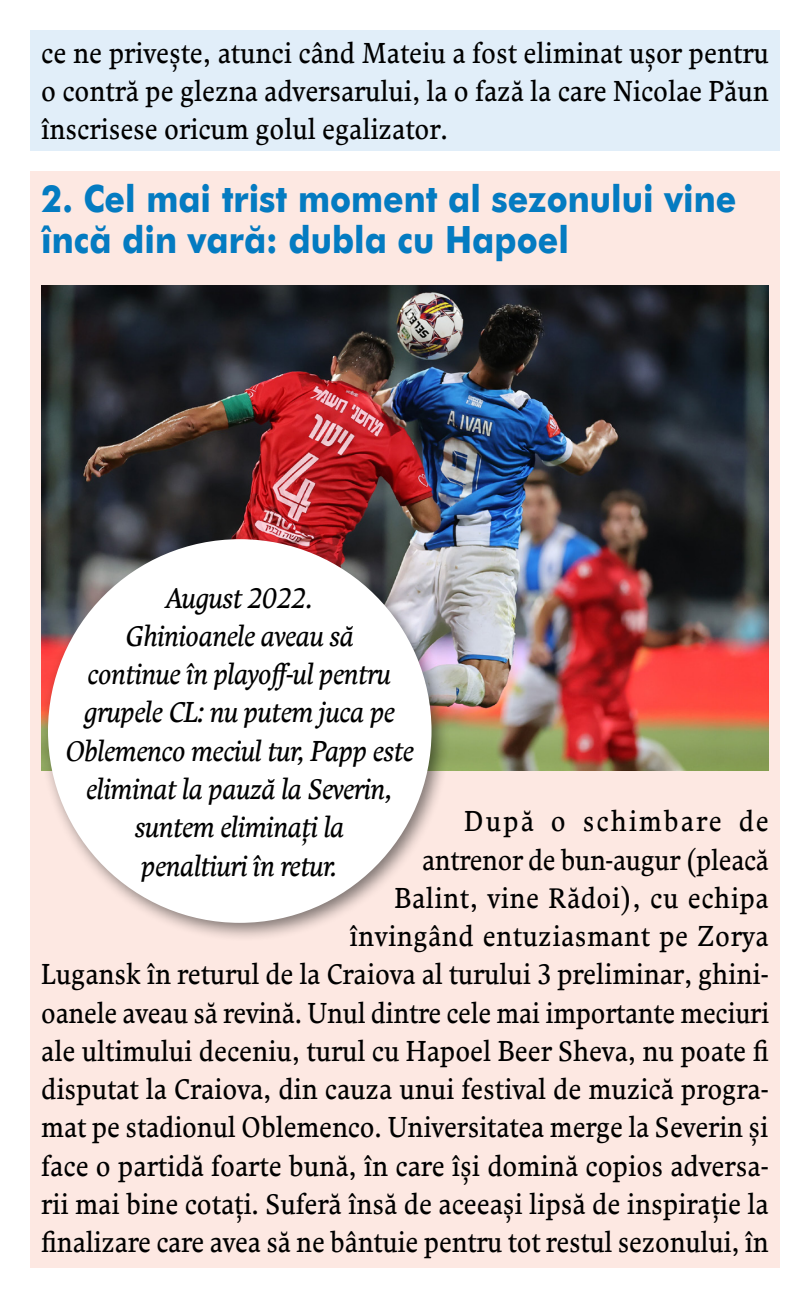
<style>
.page{position:relative;width:810px;height:1298px;background:#fff}
.page>*{position:absolute;margin:0;border:0;box-sizing:border-box;transform-origin:0 0}
.titlu_coloana{font:700 37.5px/41.2px "Futura Ro CE";color:#047bc1;scale:.9 1}
.text{font:28.5px/38.2px "Comenia Serif Pro Ro CE";color:#000;text-align:right;scale:.9 1}
.sapou{font:italic 28.5px/38.2px "Comenia Serif Pro Ro CE";letter-spacing:-.015em;color:#000;text-align:center;scale:.9 1}
</style>
<div class="page">
<div style="left:30px;top:172px;width:750px;height:1096px;background:#fde8e2"></div>
<img style="left:41px;top:285px;width:728px;height:485px">
<div style="left:30px;top:30px;width:750px;height:120px;background:#e1eef9"></div>
<div style="left:39px;top:530px;width:412px;height:412px;background:#000;opacity:.5"></div>
<div style="left:48px;top:539px;width:384px;height:383px;background:#fff;border-radius:50%"></div>
<p class="text" style="left:41px;top:33px;width:810px;text-align:justify">ce ne priveşte, atunci când Mateiu a fost eliminat uşor pentru o contră pe glezna adversarului, la o fază la care Nicolae Păun înscrisese oricum golul egalizator.</p>
<p class="titlu_coloana" style="left:41px;top:176px;width:774px">2. Cel mai trist moment al sezonului vine încă din vară: dubla cu Hapoel</p>
<p class="sapou" style="left:65px;top:578px;width:389px">August 2022.<br>Ghinioanele aveau să<br>continue în playoff‑ul pentru grupele CL: nu putem juca pe<br>Oblemenco meciul tur, Papp este eliminat la pauză la Severin, suntem eliminaţi la<br>penaltiuri în retur.</p>
<p class="text" style="left:41px;top:802px;width:810px">După o schimbare de<br>antrenor de bun‑augur (pleacă<br>Balint, vine Rădoi), cu echipa<br>învingând entuziasmant pe Zorya<br>Lugansk în returul de la Craiova al turului 3 preliminar, ghini‑ oanele aveau să revină. Unul dintre cele mai importante meciuri ale ultimului deceniu, turul cu Hapoel Beer Sheva, nu poate fi disputat la Craiova, din cauza unui festival de muzică progra‑ mat pe stadionul Oblemenco. Universitatea merge la Severin şi face o partidă foarte bună, în care îşi domină copios adversa‑ rii mai bine cotaţi. Suferă însă de aceeaşi lipsă de inspiraţie la finalizare care avea să ne bântuie pentru tot restul sezonului, în</p>
</div>
